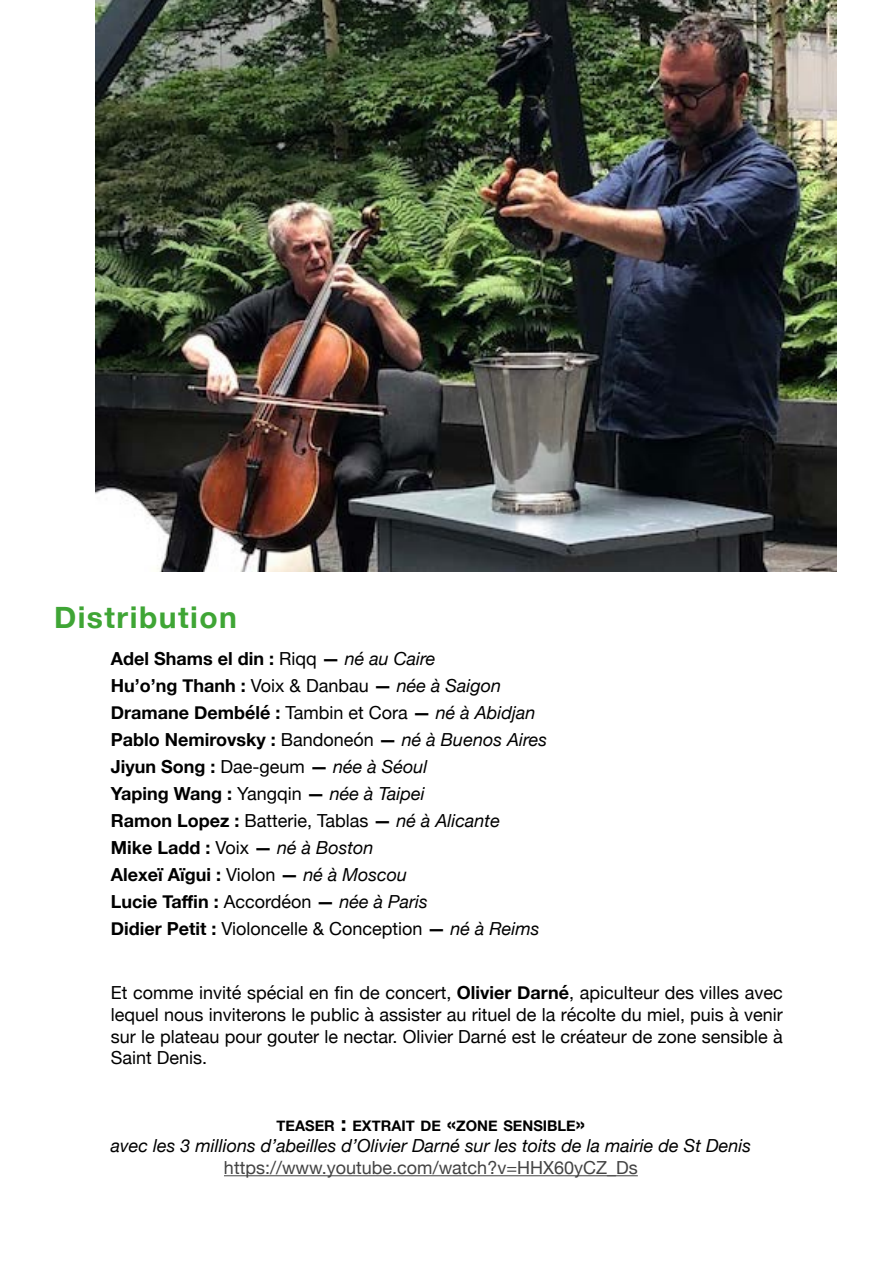
<style>
.page{position:relative;width:893px;height:1263px;background:#fff}
.page>*{position:absolute;margin:0;border:0;box-sizing:border-box;transform-origin:0 0}
.t1{font:700 30px "Helvetica Neue";letter-spacing:.05em;color:#3fa535}
.t2{font:700 18px/27px "Helvetica Neue";color:#000}
.t3{font:18px/21.6px "Helvetica Neue";color:#000;text-align:justify}
.t4{font:italic 18px "Helvetica Neue";color:#000}
.t5{font:18px "Helvetica Neue";color:#434343}
.t6{font:700 14.7px "Helvetica Neue";color:#000}
.s1{font-weight:400}
.s2{font-weight:400;font-style:italic}
.s3{font-weight:700}
.s4{font-size:21px}
</style>
<div class="page">
<img style="left:96px;top:0;width:740px;height:572px">
<hr style="left:224px;top:1175px;width:414px;height:1px;background:#434343">
<h1 class="t1" style="left:54px;top:594px;width:185px">Distribution</h1>
<p class="t2" style="left:111px;top:645px;width:438px">Adel Shams el din : <span class="s1">Riqq</span> — <span class="s2">né au Caire<br></span>Hu’o’ng Thanh : <span class="s1">Voix &amp; Danbau</span> — <span class="s2">née à Saigon </span>Dramane Dembélé : <span class="s1">Tambin et Cora</span> — <span class="s2">né à Abidjan </span>Pablo Nemirovsky : <span class="s1">Bandoneón</span> — <span class="s2">né à Buenos Aires </span>Jiyun Song : <span class="s1">Dae-geum</span> — <span class="s2">née à Séoul<br></span>Yaping Wang : <span class="s1">Yangqin</span> — <span class="s2">née à Taipei<br></span>Ramon Lopez : <span class="s1">Batterie, Tablas</span> — <span class="s2">né à Alicante<br></span>Mike Ladd : <span class="s1">Voix</span> — <span class="s2">né à Boston<br></span>Alexeï Aïgui : <span class="s1">Violon</span> — <span class="s2">né à Moscou<br></span>Lucie Taffin : <span class="s1">Accordéon</span> — <span class="s2">née à Paris<br></span>Didier Petit : <span class="s1">Violoncelle &amp; Conception</span> — <span class="s2">né à Reims</span></p>
<p class="t3" style="left:111px;top:983px;width:673px">Et comme invité spécial en fin de concert, <span class="s3">Olivier Darné</span>, apiculteur des villes avec lequel nous inviterons le public à assister au rituel de la récolte du miel, puis à venir sur le plateau pour gouter le nectar. Olivier Darné est le créateur de zone sensible à Saint Denis.</p>
<p class="t6" style="left:277px;top:1114px;width:310px">TEASER <span class="s4">:</span> EXTRAIT DE <span class="s4">«</span>ZONE SENSIBLE<span class="s4">»</span></p>
<p class="t4" style="left:111px;top:1133px;width:642px">avec les 3 millions d’abeilles d’Olivier Darné sur les toits de la mairie de St Denis</p>
<p class="t5" style="left:224px;top:1154px;width:415px">https://www.youtube.com/watch?v=HHX60yCZ_Ds</p>
</div>
